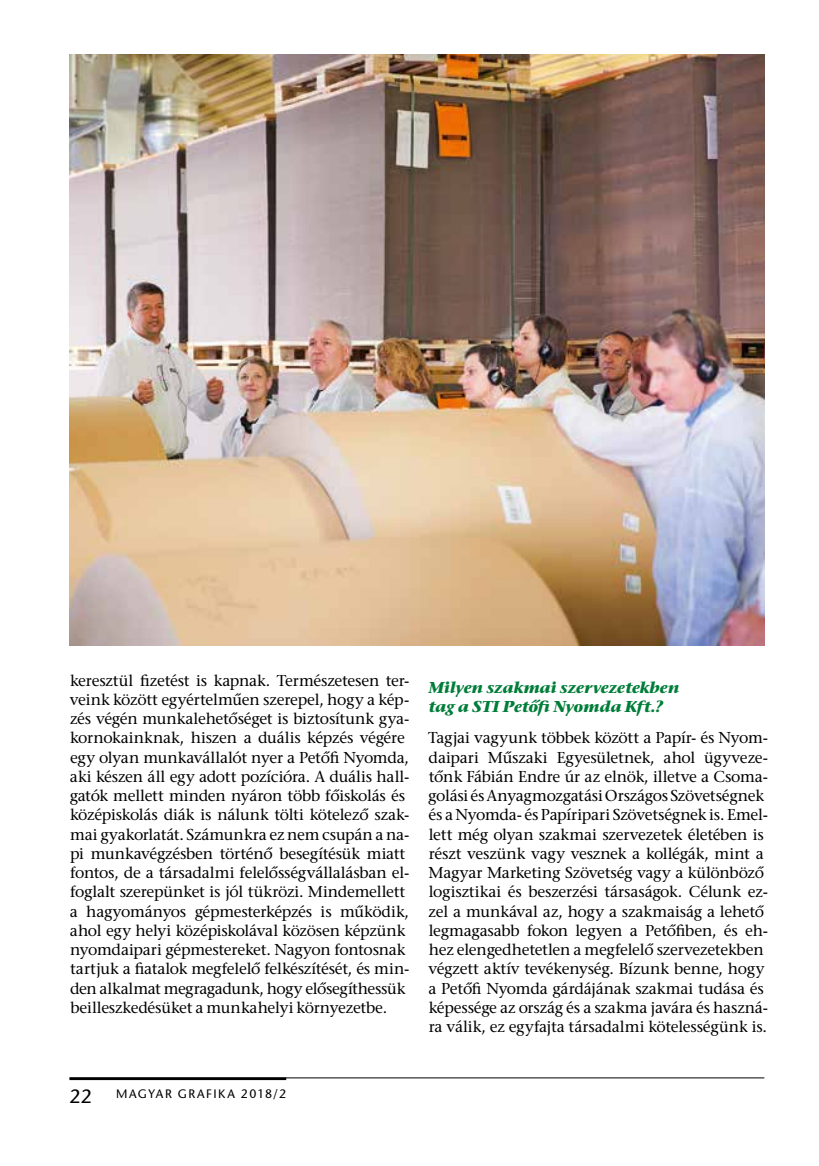
<style>
.page{position:relative;width:819px;height:1166px;background:#fff}
.page>*{position:absolute;margin:0;border:0;box-sizing:border-box;transform-origin:0 0}
.t1{font:19.25px "ITC Stone Sans";color:#000}
.t2{font:15.75px/19.2px "ITC Stone Serif";letter-spacing:-.015em;color:#000}
.t3{font:italic 700 15.75px/19.2px "ITC Stone Serif";letter-spacing:-.015em;color:#007d39}
.t4{font:12.25px "ITC Stone Sans";letter-spacing:.12em;color:#000}
</style>
<div class="page">
<hr style="left:69px;top:1077px;width:695px;height:1px;background:#000">
<hr style="left:69px;top:1077px;width:217px;height:3px;background:#000">
<img style="left:69px;top:55px;width:695px;height:590px">
<p class="t2" style="left:70px;top:673px;width:341px">keresztül fizetést is kapnak. Természetesen ter&shy;veink között egyértelműen szerepel, hogy a kép&shy;zés végén munkalehetőséget is biztosítunk gya&shy;kornokainknak, hiszen a duális képzés végére egy olyan munkavállalót nyer a Petőfi Nyomda, aki készen áll egy adott pozícióra. A duális hall&shy;gatók mellett minden nyáron több főiskolás és középiskolás diák is nálunk tölti kötelező szak&shy;mai gyakorlatát. Számunkra ez nem csupán a na&shy;pi munkavégzésben történő besegítésük miatt fontos, de a társadalmi felelősségvállalásban el&shy;foglalt szerepünket is jól tükrözi. Mindemellett a hagyományos gépmesterképzés is működik, ahol egy helyi középiskolával közösen képzünk nyomdaipari gépmestereket. Nagyon fontosnak tartjuk a fiatalok megfelelő felkészítését, és min&shy;den alkalmat megragadunk, hogy elősegíthessük beilleszkedésüket a munkahelyi környezetbe.</p>
<p class="t3" style="left:428px;top:679px;width:252px">Milyen szakmai szervezetekben tag a STI Petőfi Nyomda Kft.?</p>
<p class="t2" style="left:428px;top:730px;width:341px">Tagjai vagyunk többek között a Papír- és Nyom&shy;daipari Műszaki Egyesületnek, ahol ügyveze&shy;tőnk Fábián Endre úr az elnök, illetve a Csoma&shy;golási és Anyagmozgatási Országos Szövetségnek és a Nyomda- és Papíripari Szövetségnek is. Emel&shy;lett még olyan szakmai szervezetek életében is részt veszünk vagy vesznek a kollégák, mint a Magyar Marketing Szövetség vagy a különböző logisztikai és beszerzési társaságok. Célunk ez&shy;zel a munkával az, hogy a szakmaiság a lehető legmagasabb fokon legyen a Petőfiben, és eh&shy;hez elengedhetetlen a megfelelő szervezetekben végzett aktív tevékenység. Bízunk benne, hogy a Petőfi Nyomda gárdájának szakmai tudása és képessége az ország és a szakma javára és haszná&shy;ra válik, ez egyfajta társadalmi kötelességünk is.</p>
<p class="t1" style="left:69px;top:1085px;width:24px">22</p>
<p class="t4" style="left:116px;top:1087px;width:171px">MAGYAR GRAFIKA 2018/2</p>
</div>
